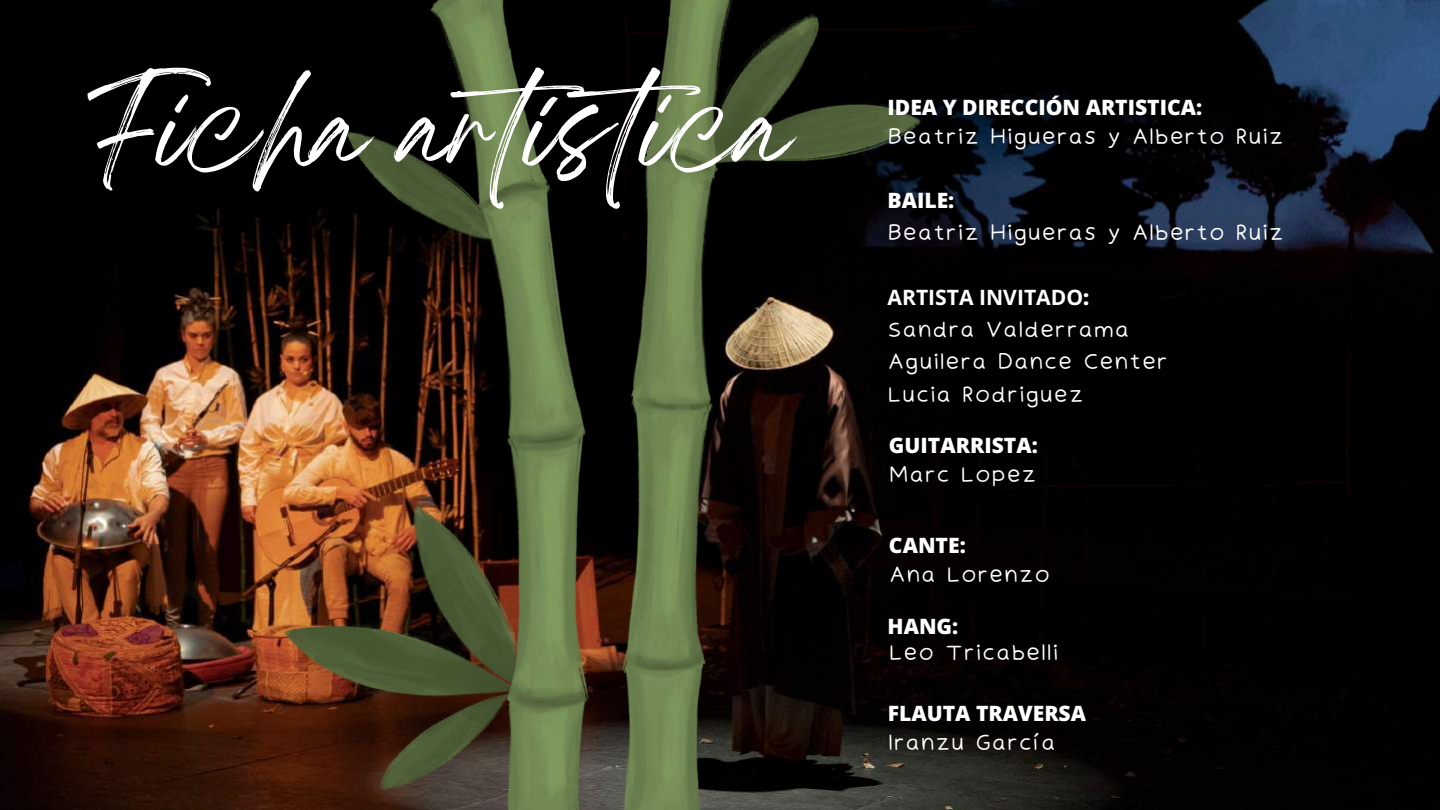
<style>
.page{position:relative;width:1440px;height:810px;background:#fff}
.page>*{position:absolute;margin:0;border:0;box-sizing:border-box;transform-origin:0 0}
.t1{font:95.4px "Breathing";color:#fff}
.t2{font:21.1px/32.2px "Irene Florentina";color:#fff}
.t3{font:800 21.1px "Open Sans";color:#fff}
.t4{font:700 21.1px "Open Sans";color:#fff}
.s1{font-weight:800}
</style>
<div class="page">
<img style="left:0;top:0;width:1440px;height:810px">
<svg style="left:923px;top:15px;width:51px;height:226px;background:#020306"></svg>
<div style="left:1001px;top:274px;width:358px;height:226px;background:#000"></div>
<img style="left:283px;top:0;width:640px;height:810px">
<h1 class="t1" style="left:87px;top:99px;width:703px">Ficha artística</h1>
<p class="t3" style="left:888px;top:93px;width:316px">IDEA Y DIRECCIÓN ARTISTICA:</p>
<p class="t2" style="left:888px;top:120px;width:398px">Beatriz Higueras y Alberto Ruiz</p>
<p class="t3" style="left:888px;top:186px;width:68px">BAILE:</p>
<p class="t2" style="left:888px;top:217px;width:398px">Beatriz Higueras y Alberto Ruiz</p>
<p class="t4" style="left:888px;top:283px;width:203px">ARTISTA INVITADO<span class="s1">:</span></p>
<p class="t2" style="left:888px;top:313px;width:282px">Sandra Valderrama<br>Aguilera Dance Center<br>Lucia Rodriguez</p>
<p class="t3" style="left:889px;top:431px;width:150px">GUITARRISTA:</p>
<p class="t2" style="left:889px;top:459px;width:149px">Marc Lopez</p>
<p class="t3" style="left:889px;top:530px;width:78px">CANTE:</p>
<p class="t2" style="left:889px;top:558px;width:163px">Ana Lorenzo</p>
<p class="t3" style="left:888px;top:611px;width:72px">HANG:</p>
<p class="t2" style="left:889px;top:636px;width:171px">Leo Tricabelli</p>
<p class="t3" style="left:888px;top:699px;width:200px">FLAUTA TRAVERSA</p>
<p class="t2" style="left:888px;top:727px;width:170px">Iranzu García</p>
</div>
